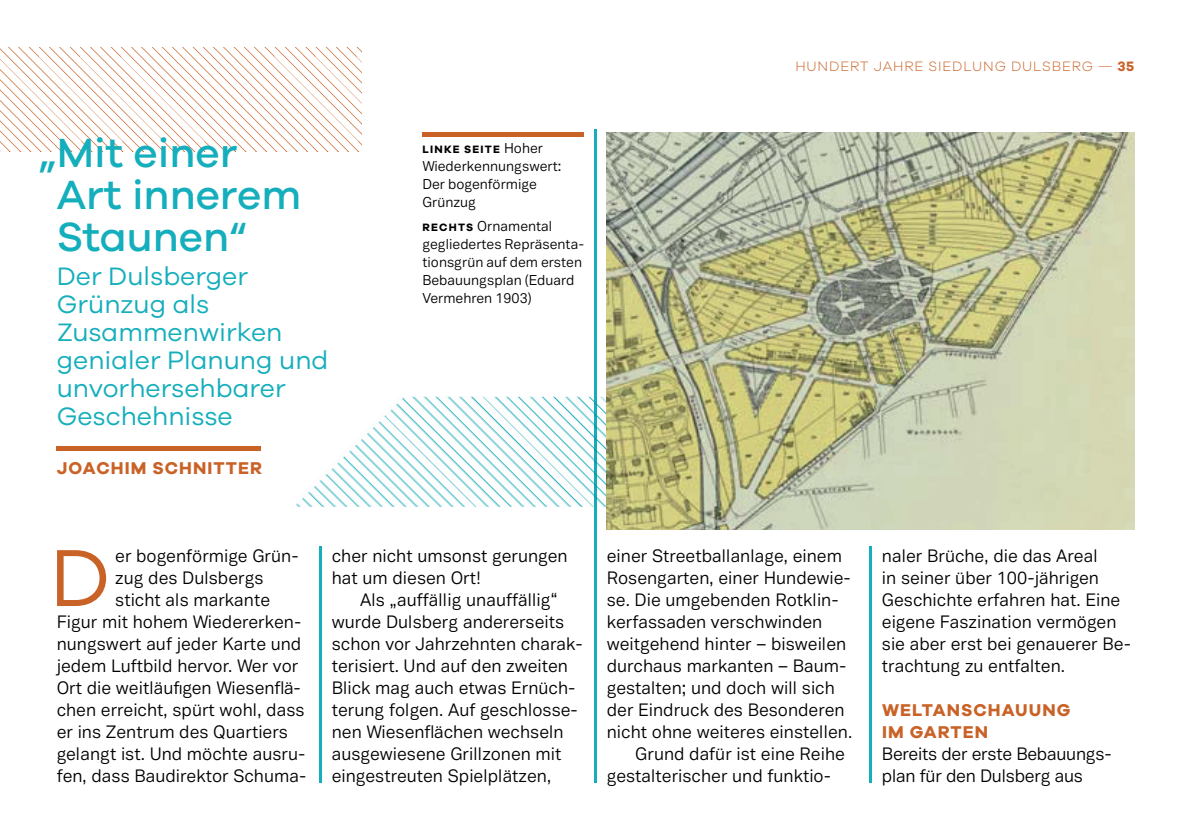
<style>
.page{position:relative;width:1191px;height:840px;background:#fff}
.page>*{position:absolute;margin:0;border:0;box-sizing:border-box;transform-origin:0 0}
.t1{font:83.2px "Galano Grotesque";color:#c96227}
.t2{font:500 42px/42px "Galano Grotesque";color:#14aebc}
.t3{font:26px/28px "Galano Grotesque";color:#14aebc}
.t4{font:17.6px/22px "Vaud";color:#000001}
.t5{font:700 17.6px/22px "Galano Grotesque";letter-spacing:.06em;color:#c96227}
.t6{font:14px/18px "Vaud";color:#000001}
.t7{font:300 14px "Galano Grotesque";letter-spacing:.06em;color:#c96227}
.t8{font:700 11px "Galano Grotesque";letter-spacing:.11em;color:#000001}
.s1{font-family:"Vaud";font-weight:400;font-size:14px}
.s2{font-family:"Galano Grotesque";font-weight:700;font-size:11px}
.s3{font-weight:700}
</style>
<div class="page">
<hr style="left:594px;top:129px;width:2px;height:652px;background:#14aebc">
<hr style="left:869px;top:546px;width:2px;height:235px;background:#14aebc">
<hr style="left:319px;top:546px;width:2px;height:235px;background:#14aebc">
<img style="left:296px;top:396px;width:311px;height:110px">
<img style="left:594px;top:396px;width:2px;height:110px">
<img style="left:0;top:47px;width:361px;height:104px">
<img style="left:607px;top:132px;width:527px;height:397px">
<hr style="left:57px;top:446px;width:204px;height:4px;background:#c96227">
<hr style="left:422px;top:132px;width:162px;height:4px;background:#c96227">
<h2 class="t2" style="left:57px;top:130px;width:246px;text-indent:-18px">„Mit einer<br>Art innerem<br>Staunen“</h2>
<h3 class="t3" style="left:57px;top:261px;width:273px">Der Dulsberger<br>Grünzug als<br>Zusammenwirken genialer Planung und unvorhersehbarer<br>Geschehnisse</h3>
<p class="t5" style="left:57px;top:456px;width:207px">JOACHIM SCHNITTER</p>
<p class="t8" style="left:422px;top:143px;width:122px">LINKE SEITE <span class="s1">Hoher</span></p>
<p class="t6" style="left:422px;top:157px;width:140px">Wiederkennungswert:<br>Der bogenförmige<br>Grünzug</p>
<p class="t6" style="left:422px;top:217px;width:163px"><span class="s2">RECHTS</span> Ornamental gegliedertes Repräsenta&shy;tionsgrün auf dem ersten<br>Bebauungsplan (Eduard<br>Vermehren 1903)</p>
<p class="t7" style="left:795px;top:58px;width:340px">HUNDERT JAHRE SIEDLUNG DULSBERG — <span class="s3">35</span></p>
<h1 class="t1" style="left:50px;top:528px;width:62px">D</h1>
<p class="t4" style="left:115px;top:544px;width:185px">er bogenförmige Grün-</p>
<p class="t4" style="left:115px;top:566px;width:150px">zug des Dulsbergs</p>
<p class="t4" style="left:115px;top:588px;width:156px">sticht als markante</p>
<p class="t4" style="left:57px;top:610px;width:246px">Figur mit hohem Wiedererken-</p>
<p class="t4" style="left:57px;top:632px;width:246px">nungswert auf jeder Karte und</p>
<p class="t4" style="left:57px;top:654px;width:243px">jedem Luftbild hervor. Wer vor</p>
<p class="t4" style="left:57px;top:676px;width:246px">Ort die weitläufigen Wiesenflä-</p>
<p class="t4" style="left:57px;top:698px;width:249px">chen erreicht, spürt wohl, dass</p>
<p class="t4" style="left:57px;top:720px;width:233px">er ins Zentrum des Quartiers</p>
<p class="t4" style="left:57px;top:742px;width:250px">gelangt ist. Und möchte ausru-</p>
<p class="t4" style="left:57px;top:764px;width:251px">fen, dass Baudirektor Schuma-</p>
<p class="t4" style="left:332px;top:544px;width:237px">cher nicht umsonst gerungen hat um diesen Ort!</p>
<p class="t4" style="left:332px;top:588px;width:253px;text-indent:28px">Als „auffällig unauffällig“ wurde Dulsberg andererseits schon vor Jahrzehnten charak&shy;terisiert. Und auf den zweiten<br>Blick mag auch etwas Ernüch&shy;terung folgen. Auf geschlosse&shy;nen Wiesenflächen wechseln ausgewiesene Grillzonen mit eingestreuten Spielplätzen,</p>
<p class="t4" style="left:607px;top:544px;width:237px">einer Streetballanlage, einem</p>
<p class="t4" style="left:607px;top:566px;width:245px">Rosengarten, einer Hundewie-</p>
<p class="t4" style="left:607px;top:588px;width:233px">se. Die umgebenden Rotklin-</p>
<p class="t4" style="left:607px;top:610px;width:217px">kerfassaden verschwinden</p>
<p class="t4" style="left:607px;top:632px;width:241px">weitgehend hinter – bisweilen</p>
<p class="t4" style="left:607px;top:654px;width:241px">durchaus markanten – Baum-</p>
<p class="t4" style="left:607px;top:676px;width:229px">gestalten; und doch will sich</p>
<p class="t4" style="left:607px;top:698px;width:239px">der Eindruck des Besonderen</p>
<p class="t4" style="left:607px;top:720px;width:247px">nicht ohne weiteres einstellen.</p>
<p class="t4" style="left:635px;top:742px;width:211px">Grund dafür ist eine Reihe</p>
<p class="t4" style="left:607px;top:764px;width:226px">gestalterischer und funktio-</p>
<p class="t4" style="left:882px;top:544px;width:250px">naler Brüche, die das Areal<br>in seiner über 100-jährigen<br>Geschichte erfahren hat. Eine eigene Faszination vermögen sie aber erst bei genauerer Be&shy;trachtung zu entfalten.</p>
<p class="t5" style="left:882px;top:698px;width:190px">WELTANSCHAUUNG<br>IM GARTEN</p>
<p class="t4" style="left:882px;top:742px;width:231px">Bereits der erste Bebauungs&shy;plan für den Dulsberg aus</p>
</div>
